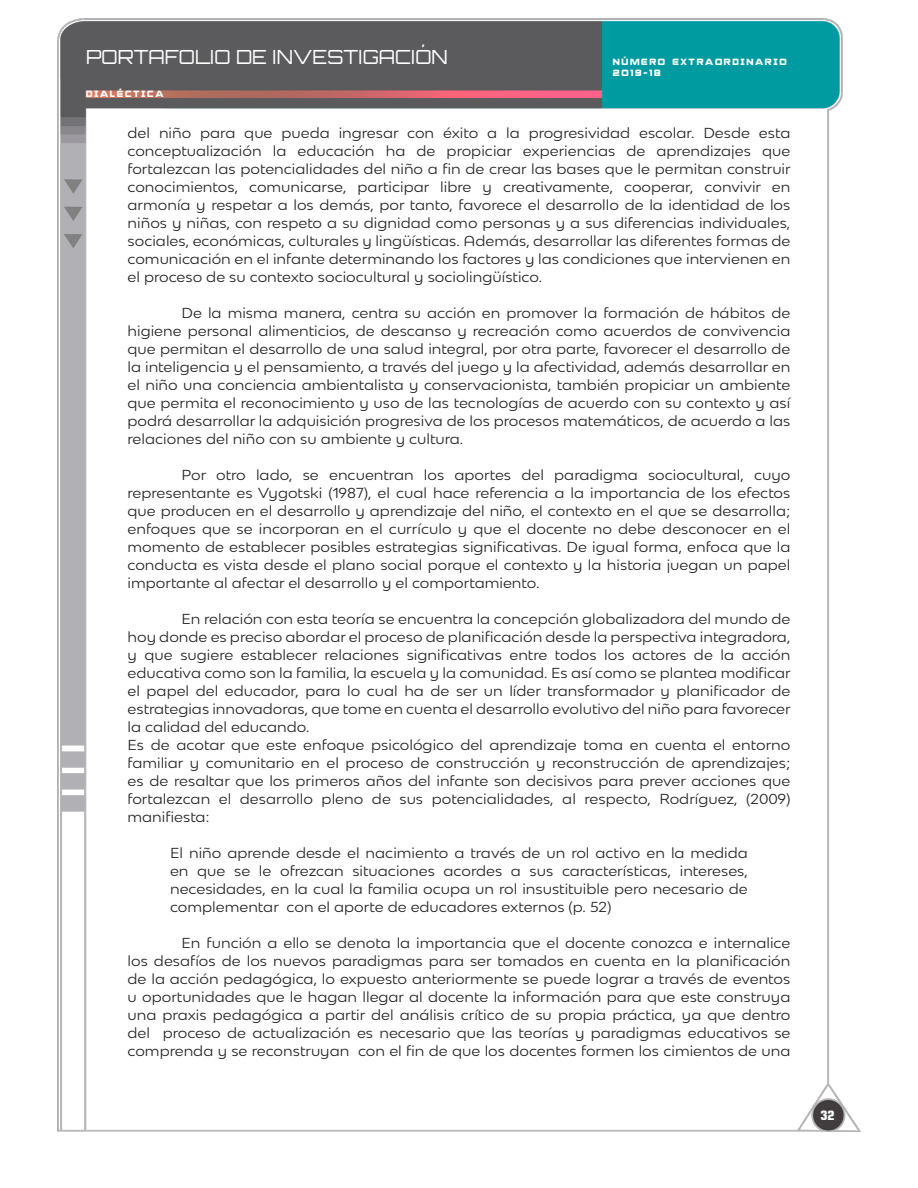
<style>
.page{position:relative;width:918px;height:1188px;background:#fff}
.page>*{position:absolute;margin:0;border:0;box-sizing:border-box;transform-origin:0 0}
.t1{font:19.5px "Orbitron";color:#fff}
.t2{font:700 16.5px "Motion Control";color:#fff}
.t3{font:expanded 13.5px/18px "Bw Modelica SS01";color:#231f20;text-align:justify}
.t4{font:9px/10.8px "Praetorian";letter-spacing:.18em;color:#fff}
</style>
<div class="page">
<img style="left:58px;top:18px;width:802px;height:1114px">
<h1 class="t1" style="left:86px;top:44px;width:363px">PORTAFOLIO DE INVESTIGACIÓN</h1>
<p class="t4" style="left:86px;top:88px;width:79px">DIALÉCTICA</p>
<p class="t4" style="left:613px;top:56px;width:175px">NÚMERO EXTRAORDINARIO<br>2019-1B</p>
<p class="t3" style="left:128px;top:124px;width:665px">del niño para que pueda ingresar con éxito a la progresividad escolar. Desde esta conceptualización la educación ha de propiciar experiencias de aprendizajes que fortalezcan las potencialidades del niño a fin de crear las bases que le permitan construir conocimientos, comunicarse, participar libre y creativamente, cooperar, convivir en armonía y respetar a los demás, por tanto, favorece el desarrollo de la identidad de los niños y niñas, con respeto a su dignidad como personas y a sus diferencias individuales, sociales, económicas, culturales y lingüísticas. Además, desarrollar las diferentes formas de comunicación en el infante determinando los factores y las condiciones que intervienen en el proceso de su contexto sociocultural y sociolingüístico.</p>
<p class="t3" style="left:128px;top:304px;width:664px;text-indent:54px">De la misma manera, centra su acción en promover la formación de hábitos de higiene personal alimenticios, de descanso y recreación como acuerdos de convivencia que permitan el desarrollo de una salud integral, por otra parte, favorecer el desarrollo de la inteligencia y el pensamiento, a través del juego y la afectividad, además desarrollar en el niño una conciencia ambientalista y conservacionista, también propiciar un ambiente que permita el reconocimiento y uso de las tecnologías de acuerdo con su contexto y así podrá desarrollar la adquisición progresiva de los procesos matemáticos, de acuerdo a las relaciones del niño con su ambiente y cultura.</p>
<p class="t3" style="left:128px;top:466px;width:664px;text-indent:54px">Por otro lado, se encuentran los aportes del paradigma sociocultural, cuyo representante es Vygotski (1987), el cual hace referencia a la importancia de los efectos que producen en el desarrollo y aprendizaje del niño, el contexto en el que se desarrolla; enfoques que se incorporan en el currículo y que el docente no debe desconocer en el momento de establecer posibles estrategias significativas. De igual forma, enfoca que la conducta es vista desde el plano social porque el contexto y la historia juegan un papel importante al afectar el desarrollo y el comportamiento.</p>
<p class="t3" style="left:128px;top:610px;width:665px;text-indent:54px">En relación con esta teoría se encuentra la concepción globalizadora del mundo de hoy donde es preciso abordar el proceso de planificación desde la perspectiva integradora, y que sugiere establecer relaciones significativas entre todos los actores de la acción educativa como son la familia, la escuela y la comunidad. Es así como se plantea modificar el papel del educador, para lo cual ha de ser un líder transformador y planificador de estrategias innovadoras, que tome en cuenta el desarrollo evolutivo del niño para favorecer la calidad del educando.</p>
<p class="t3" style="left:128px;top:736px;width:664px">Es de acotar que este enfoque psicológico del aprendizaje toma en cuenta el entorno familiar y comunitario en el proceso de construcción y reconstrucción de aprendizajes; es de resaltar que los primeros años del infante son decisivos para prever acciones que fortalezcan el desarrollo pleno de sus potencialidades, al respecto, Rodríguez, (2009) manifiesta:</p>
<p class="t3" style="left:170px;top:844px;width:579px">El niño aprende desde el nacimiento a través de un rol activo en la medida en que se le ofrezcan situaciones acordes a sus características, intereses, necesidades, en la cual la familia ocupa un rol insustituible pero necesario de complementar con el aporte de educadores externos (p. 52)</p>
<p class="t3" style="left:128px;top:934px;width:664px;text-indent:54px">En función a ello se denota la importancia que el docente conozca e internalice los desafíos de los nuevos paradigmas para ser tomados en cuenta en la planificación de la acción pedagógica, lo expuesto anteriormente se puede lograr a través de eventos u oportunidades que le hagan llegar al docente la información para que este construya una praxis pedagógica a partir del análisis crítico de su propia práctica, ya que dentro del proceso de actualización es necesario que las teorías y paradigmas educativos se comprenda y se reconstruyan con el fin de que los docentes formen los cimientos de una</p>
<p class="t2" style="left:821px;top:1108px;width:16px">32</p>
</div>
